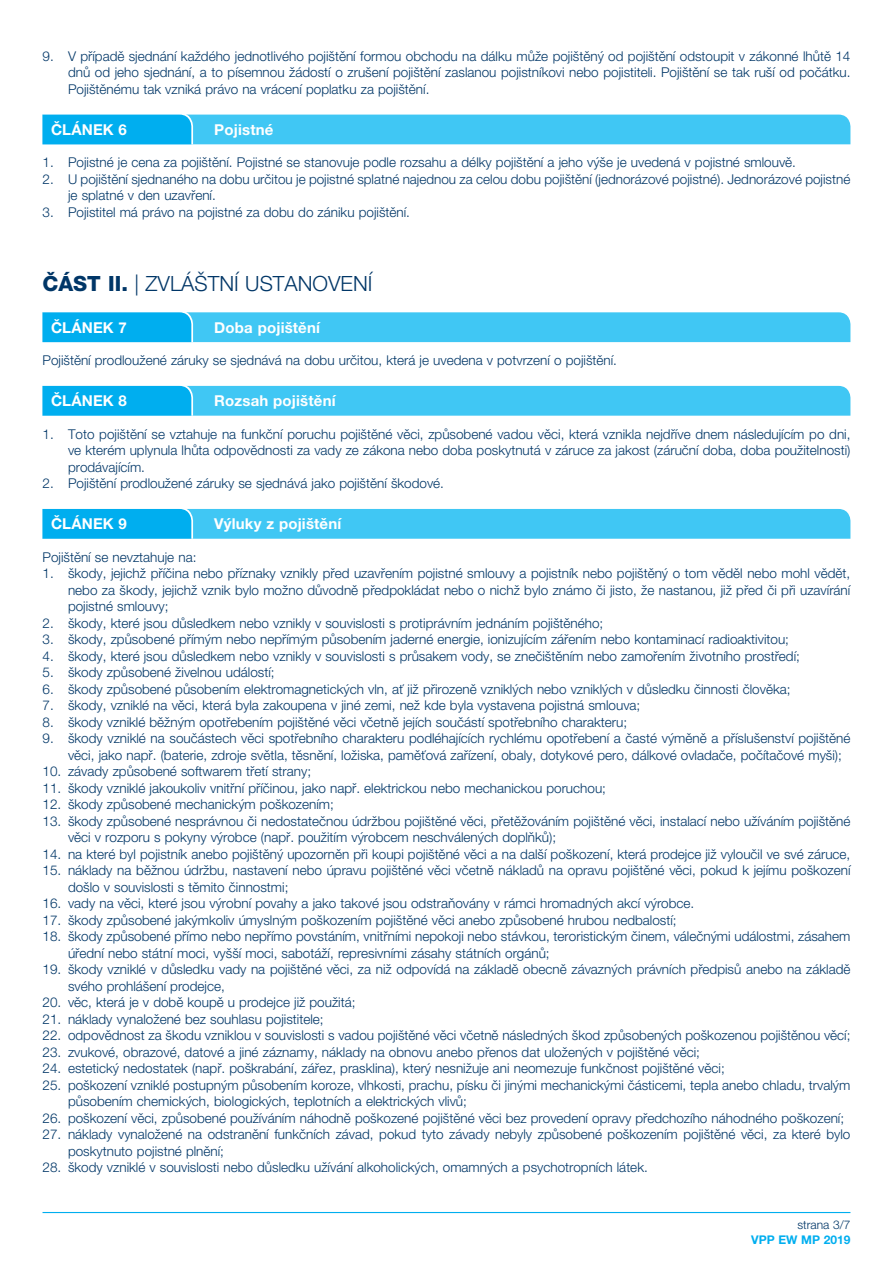
<style>
.page{position:relative;width:893px;height:1263px;background:#fff}
.page>*{position:absolute;margin:0;border:0;box-sizing:border-box;transform-origin:0 0}
.t1{font:300 21px "Helvetica Neue LT Pro";color:#003667}
.t2{font:700 15px "Helvetica Neue LT Pro";letter-spacing:.01em;color:#fff}
.t3{font:300 13.5px/16.5px "Helvetica Neue LT Pro";color:#003667}
.t4{font:700 12px "Helvetica Neue LT Pro";color:#00aeef}
.t5{font:300 12px "Helvetica Neue LT Pro";color:#003667}
.s1{font-weight:800}
</style>
<div class="page">
<hr style="left:43px;top:1212px;width:807px;height:1px;background:#00aeef">
<svg style="left:43px;top:114px;width:807px;height:30px;background:#38c3f3"></svg>
<svg style="left:43px;top:312px;width:807px;height:30px;background:#36c3f3"></svg>
<svg style="left:43px;top:385px;width:807px;height:31px;background:#3cc4f3"></svg>
<svg style="left:43px;top:508px;width:807px;height:31px;background:#3cc4f3"></svg>
<p class="t3" style="left:68px;top:47px;width:784px;text-indent:-26px">9. V případě sjednání každého jednotlivého pojištění formou obchodu na dálku může pojištěný od pojištění odstoupit v zákonné lhůtě 14 dnů od jeho sjednání, a to písemnou žádostí o zrušení pojištění zaslanou pojistníkovi nebo pojistiteli. Pojištění se tak ruší od počátku.<br>Pojištěnému tak vzniká právo na vrácení poplatku za pojištění.</p>
<p class="t2" style="left:51px;top:120px;width:77px">ČLÁNEK 6</p>
<p class="t2" style="left:214px;top:120px;width:61px">Pojistné</p>
<p class="t3" style="left:43px;top:154px;width:752px">1. Pojistné je cena za pojištění. Pojistné se stanovuje podle rozsahu a délky pojištění a jeho výše je uvedená v pojistné smlouvě.</p>
<p class="t3" style="left:68px;top:170px;width:784px;text-indent:-26px">2. U pojištění sjednaného na dobu určitou je pojistné splatné najednou za celou dobu pojištění (jednorázové pojistné). Jednorázové pojistné je splatné v den uzavření.</p>
<p class="t3" style="left:43px;top:203px;width:366px">3. Pojistitel má právo na pojistné za dobu do zániku pojištění.</p>
<h1 class="t1" style="left:43px;top:271px;width:332px"><span class="s1">ČÁST II.</span> | ZVLÁŠTNÍ USTANOVENÍ</h1>
<p class="t2" style="left:51px;top:318px;width:77px">ČLÁNEK 7</p>
<p class="t2" style="left:214px;top:318px;width:107px">Doba pojištění</p>
<p class="t3" style="left:43px;top:352px;width:573px">Pojištění prodloužené záruky se sjednává na dobu určitou, která je uvedena v potvrzení o pojištění.</p>
<p class="t2" style="left:51px;top:391px;width:77px">ČLÁNEK 8</p>
<p class="t2" style="left:214px;top:391px;width:123px">Rozsah pojištění</p>
<p class="t3" style="left:68px;top:425px;width:784px;text-align:justify;text-indent:-26px">1. Toto pojištění se vztahuje na funkční poruchu pojištěné věci, způsobené vadou věci, která vznikla nejdříve dnem následujícím po dni, ve kterém uplynula lhůta odpovědnosti za vady ze zákona nebo doba poskytnutá v záruce za jakost (záruční doba, doba použitelnosti) prodávajícím.</p>
<p class="t3" style="left:43px;top:475px;width:400px">2. Pojištění prodloužené záruky se sjednává jako pojištění škodové.</p>
<p class="t2" style="left:51px;top:514px;width:77px">ČLÁNEK 9</p>
<p class="t2" style="left:214px;top:514px;width:128px">Výluky z pojištění</p>
<p class="t3" style="left:43px;top:548px;width:155px">Pojištění se nevztahuje na:</p>
<p class="t3" style="left:68px;top:565px;width:784px;text-align:justify;text-indent:-26px">1. škody, jejichž příčina nebo příznaky vznikly před uzavřením pojistné smlouvy a pojistník nebo pojištěný o tom věděl nebo mohl vědět, nebo za škody, jejichž vznik bylo možno důvodně předpokládat nebo o nichž bylo známo či jisto, že nastanou, již před či při uzavírání pojistné smlouvy;</p>
<p class="t3" style="left:43px;top:614px;width:562px">2. škody, které jsou důsledkem nebo vznikly v souvislosti s protiprávním jednáním pojištěného;</p>
<p class="t3" style="left:43px;top:631px;width:748px">3. škody, způsobené přímým nebo nepřímým působením jaderné energie, ionizujícím zářením nebo kontaminací radioaktivitou;</p>
<p class="t3" style="left:43px;top:647px;width:759px">4. škody, které jsou důsledkem nebo vznikly v souvislosti s průsakem vody, se znečištěním nebo zamořením životního prostředí;</p>
<p class="t3" style="left:43px;top:664px;width:234px">5. škody způsobené živelnou událostí;</p>
<p class="t3" style="left:43px;top:680px;width:749px">6. škody způsobené působením elektromagnetických vln, ať již přirozeně vzniklých nebo vzniklých v důsledku činnosti člověka;</p>
<p class="t3" style="left:43px;top:697px;width:599px">7. škody, vzniklé na věci, která byla zakoupena v jiné zemi, než kde byla vystavena pojistná smlouva;</p>
<p class="t3" style="left:43px;top:713px;width:586px">8. škody vzniklé běžným opotřebením pojištěné věci včetně jejích součástí spotřebního charakteru;</p>
<p class="t3" style="left:68px;top:730px;width:784px;text-indent:-26px">9. škody vzniklé na součástech věci spotřebního charakteru podléhajících rychlému opotřebení a časté výměně a příslušenství pojištěné věci, jako např. (baterie, zdroje světla, těsnění, ložiska, paměťová zařízení, obaly, dotykové pero, dálkové ovladače, počítačové myši);</p>
<p class="t3" style="left:43px;top:763px;width:270px">10. závady způsobené softwarem třetí strany;</p>
<p class="t3" style="left:43px;top:779px;width:565px">11. škody vzniklé jakoukoliv vnitřní příčinou, jako např. elektrickou nebo mechanickou poruchou;</p>
<p class="t3" style="left:43px;top:796px;width:293px">12. škody způsobené mechanickým poškozením;</p>
<p class="t3" style="left:68px;top:812px;width:784px;text-indent:-26px">13. škody způsobené nesprávnou či nedostatečnou údržbou pojištěné věci, přetěžováním pojištěné věci, instalací nebo užíváním pojištěné věci v rozporu s pokyny výrobce (např. použitím výrobcem neschválených doplňků);</p>
<p class="t3" style="left:43px;top:845px;width:809px">14. na které byl pojistník anebo pojištěný upozorněn při koupi pojištěné věci a na další poškození, která prodejce již vyloučil ve své záruce,</p>
<p class="t3" style="left:68px;top:862px;width:784px;text-indent:-26px">15. náklady na běžnou údržbu, nastavení nebo úpravu pojištěné věci včetně nákladů na opravu pojištěné věci, pokud k jejímu poškození došlo v souvislosti s těmito činnostmi;</p>
<p class="t3" style="left:43px;top:895px;width:651px">16. vady na věci, které jsou výrobní povahy a jako takové jsou odstraňovány v rámci hromadných akcí výrobce.</p>
<p class="t3" style="left:43px;top:911px;width:636px">17. škody způsobené jakýmkoliv úmyslným poškozením pojištěné věci anebo způsobené hrubou nedbalostí;</p>
<p class="t3" style="left:68px;top:928px;width:784px;text-indent:-26px">18. škody způsobené přímo nebo nepřímo povstáním, vnitřními nepokoji nebo stávkou, teroristickým činem, válečnými událostmi, zásahem úřední nebo státní moci, vyšší moci, sabotáží, represivními zásahy státních orgánů;</p>
<p class="t3" style="left:68px;top:961px;width:784px;text-indent:-26px">19. škody vzniklé v důsledku vady na pojištěné věci, za niž odpovídá na základě obecně závazných právních předpisů anebo na základě svého prohlášení prodejce,</p>
<p class="t3" style="left:43px;top:994px;width:315px">20. věc, která je v době koupě u prodejce již použitá;</p>
<p class="t3" style="left:43px;top:1010px;width:283px">21. náklady vynaložené bez souhlasu pojistitele;</p>
<p class="t3" style="left:43px;top:1027px;width:809px">22. odpovědnost za škodu vzniklou v souvislosti s vadou pojištěné věci včetně následných škod způsobených poškozenou pojištěnou věcí;</p>
<p class="t3" style="left:43px;top:1043px;width:659px">23. zvukové, obrazové, datové a jiné záznamy, náklady na obnovu anebo přenos dat uložených v pojištěné věci;</p>
<p class="t3" style="left:43px;top:1060px;width:684px">24. estetický nedostatek (např. poškrabání, zářez, prasklina), který nesnižuje ani neomezuje funkčnost pojištěné věci;</p>
<p class="t3" style="left:68px;top:1076px;width:784px;text-indent:-26px">25. poškození vzniklé postupným působením koroze, vlhkosti, prachu, písku či jinými mechanickými částicemi, tepla anebo chladu, trvalým působením chemických, biologických, teplotních a elektrických vlivů;</p>
<p class="t3" style="left:43px;top:1109px;width:803px">26. poškození věci, způsobené používáním náhodně poškozené pojištěné věci bez provedení opravy předchozího náhodného poškození;</p>
<p class="t3" style="left:68px;top:1126px;width:784px;text-indent:-26px">27. náklady vynaložené na odstranění funkčních závad, pokud tyto závady nebyly způsobené poškozením pojištěné věci, za které bylo poskytnuto pojistné plnění;</p>
<p class="t3" style="left:43px;top:1159px;width:604px">28. škody vzniklé v souvislosti nebo důsledku užívání alkoholických, omamných a psychotropních látek.</p>
<p class="t5" style="left:797px;top:1218px;width:55px">strana 3/7</p>
<p class="t4" style="left:751px;top:1232px;width:101px">VPP EW MP 2019</p>
</div>
